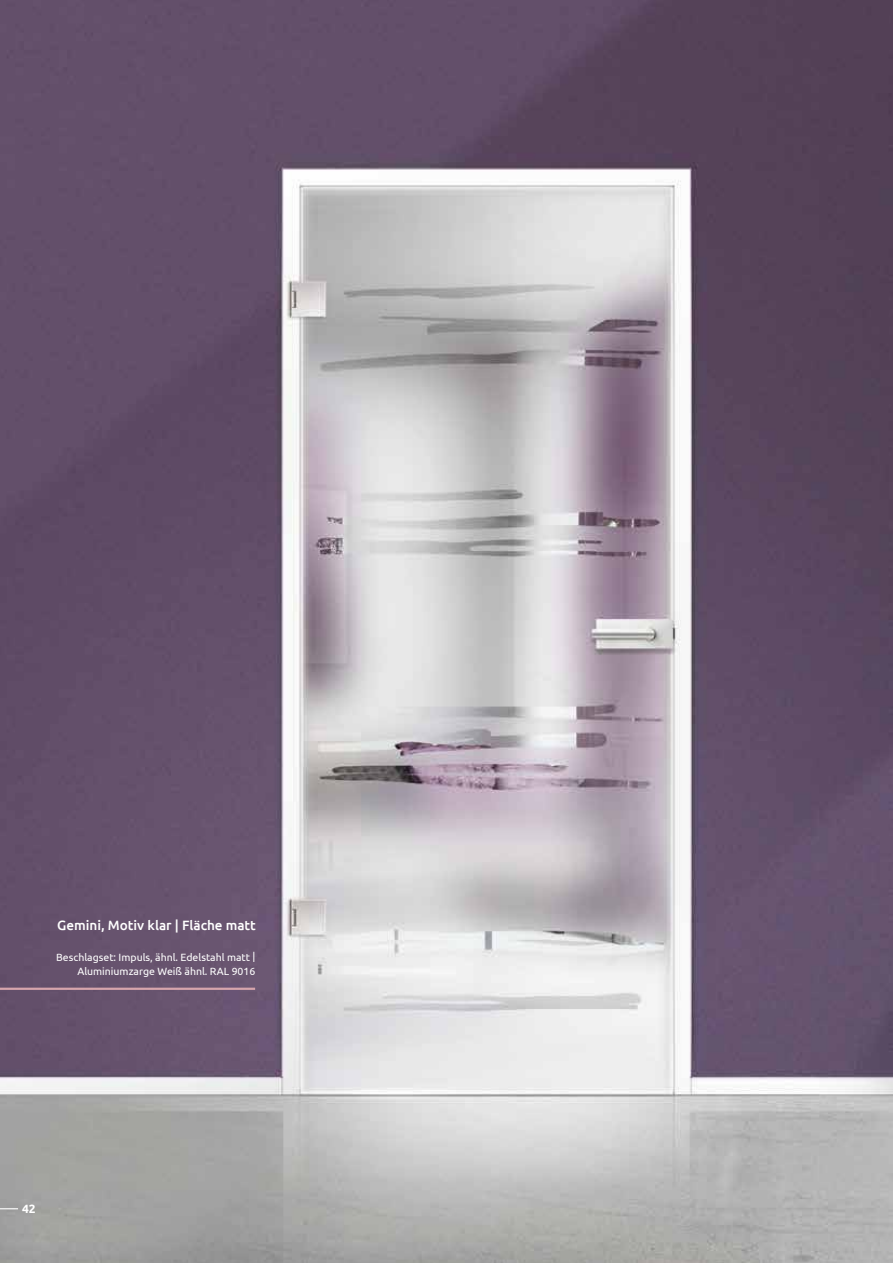
<style>
.page{position:relative;width:893px;height:1263px;background:#fff}
.page>*{position:absolute;margin:0;border:0;box-sizing:border-box;transform-origin:0 0}
.t1{font:500 13.5px "Ubuntu";color:#fff}
.t2{font:700 12px "Ubuntu";color:#fff}
.t3{font:10.5px/14.1px "Ubuntu";color:#fff;text-align:right}
</style>
<div class="page">
<img style="left:0;top:0;width:893px;height:1263px">
<hr style="left:0;top:988px;width:255px;height:2px;background:#d6a5ac">
<svg style="left:0;top:1208px;width:18px;height:1px"></svg>
<p class="t1" style="left:57px;top:917px;width:200px">Gemini, Motiv klar | Fläche matt</p>
<p class="t3" style="left:56px;top:950px;width:201px">Beschlagset: Impuls, ähnl. Edelstahl matt |<br>Aluminiumzarge Weiß ähnl. RAL 9016</p>
<p class="t2" style="left:22px;top:1201px;width:15px">42</p>
</div>
